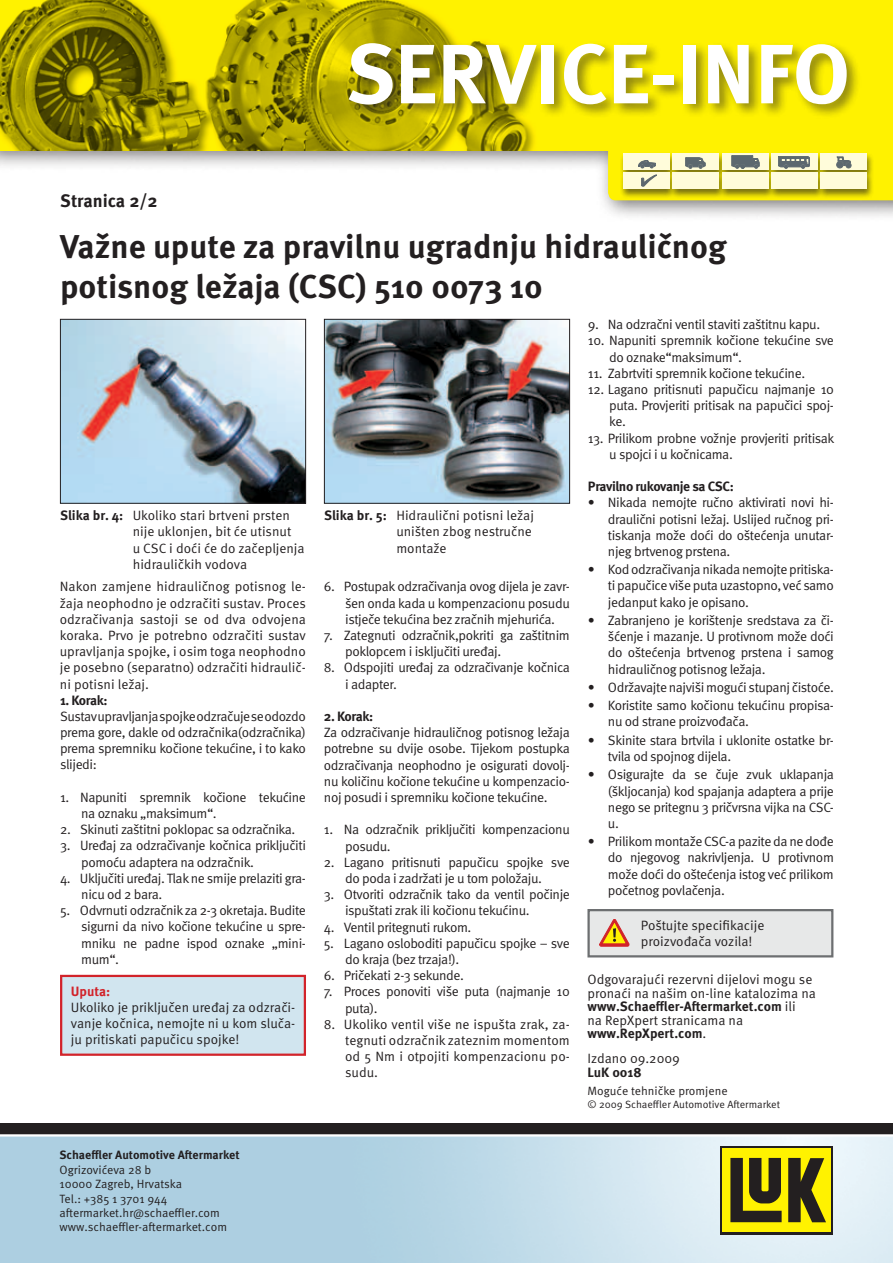
<style>
.page{position:relative;width:893px;height:1263px;background:#fff}
.page>*{position:absolute;margin:0;border:0;box-sizing:border-box;transform-origin:0 0}
.t1{font:700 84px "Meta Pro";color:#fff}
.t2{font:700 33px/39.6px "Meta Pro";color:#231f20}
.t3{font:700 18px "Meta Pro";color:#231f20}
.t4{font:13.5px/16.2px "Meta Pro Norm";letter-spacing:-.03em;color:#231f20;text-align:justify}
.t5{font:13.5px/16.2px "Meta Pro Norm";color:#231f20}
.t6{font:700 13.5px "Meta Pro";letter-spacing:-.01em;color:#231f20}
.t7{font:13.5px/16.2px "Meta Pro Norm";letter-spacing:-.005em;color:#231f20}
.t8{font:700 13.5px "Meta Pro";letter-spacing:-.035em;color:#231f20}
.t9{font:700 13.5px "Meta Pro";letter-spacing:-.005em;color:#d2232a}
.t10{font:12px/14.4px "Meta Pro Norm";color:#231f20}
.t11{font:700 12px "Meta Pro";color:#231f20}
.t12{font:10.5px "Meta Pro Norm";color:#231f20}
.s1{font-family:"Meta Pro";font-weight:700}
.s2{font-family:"Meta Pro Norm";font-weight:400}
</style>
<div class="page">
<img style="left:0;top:1136px;width:893px;height:127px">
<div style="left:0;top:1123px;width:893px;height:12px;background:#231f20"></div>
<hr style="left:0;top:1134px;width:893px;height:2px;background:#fff">
<div style="left:0;top:0;width:893px;height:222px;background:#231f20;opacity:.6"></div>
<img style="left:0;top:0;width:893px;height:150px">
<div style="left:346px;top:40px;width:515px;height:79px;background:#231f20;opacity:.5"></div>
<svg style="left:720px;top:1146px;width:113px;height:88px"></svg>
<div style="left:723px;top:1148px;width:108px;height:84px;background:#fff200"></div>
<svg style="left:788px;top:1158px;width:38px;height:64px"></svg>
<svg style="left:730px;top:1158px;width:52px;height:64px"></svg>
<svg style="left:608px;top:150px;width:285px;height:50px"></svg>
<div style="left:589px;top:910px;width:243px;height:46px;background:#e7e8e8"></div>
<div style="left:587px;top:909px;width:246px;height:48px;border:2px solid #6d6f71"></div>
<svg style="left:599px;top:919px;width:30px;height:27px"></svg>
<img style="left:62px;top:321px;width:242px;height:181px">
<div style="left:60px;top:319px;width:246px;height:185px;border:1px solid #231f20"></div>
<img style="left:326px;top:321px;width:242px;height:181px">
<div style="left:324px;top:319px;width:246px;height:185px;border:1px solid #231f20"></div>
<div style="left:61px;top:976px;width:244px;height:79px;background:#d1e5ef"></div>
<div style="left:60px;top:975px;width:246px;height:81px;border:2px solid #d2232a"></div>
<h1 class="t1" style="left:346px;top:8px;width:506px">SERVICE-INFO</h1>
<h3 class="t3" style="left:60px;top:187px;width:99px">Stranica 2/2</h3>
<h2 class="t2" style="left:60px;top:225px;width:668px">Važne upute za pravilnu ugradnju hidrauličnog potisnog ležaja (CSC) 510 0073 10</h2>
<p class="t5" style="left:133px;top:507px;width:173px;text-indent:-73px"><span class="s1">Slika br. 4:</span> Ukoliko stari brtveni prsten nije uklonjen, bit će utisnut<br>u CSC i doći će do začepljenja hidrauličkih vodova</p>
<p class="t4" style="left:60px;top:578px;width:248px">Nakon zamjene hidrauličnog potisnog le&shy;žaja neophodno je odzračiti sustav. Proces odzračivanja sastoji se od dva odvojena koraka. Prvo je potrebno odzračiti sustav upravljanja spojke, i osim toga neophodno je posebno (separatno) odzračiti hidraulič&shy;ni potisni ležaj.</p>
<p class="t6" style="left:60px;top:689px;width:49px">1. Korak:</p>
<p class="t4" style="left:60px;top:707px;width:247px">Sustav upravljanja spojke odzračuje se odozdo prema gore, dakle od odzračnika(odzračnika) prema spremniku kočione tekućine, i to kako slijedi:</p>
<p class="t4" style="left:81px;top:788px;width:226px;text-indent:-21px">1. Napuniti spremnik kočione tekućine na oznaku „maksimum“.</p>
<p class="t4" style="left:60px;top:820px;width:237px">2. Skinuti zaštitni poklopac sa odzračnika.</p>
<p class="t4" style="left:81px;top:837px;width:226px;text-indent:-21px">3. Uređaj za odzračivanje kočnica priključiti pomoću adaptera na odzračnik.</p>
<p class="t4" style="left:81px;top:869px;width:226px;text-indent:-21px">4. Uključiti uređaj. Tlak ne smije prelaziti gra&shy;nicu od 2 bara.</p>
<p class="t4" style="left:81px;top:901px;width:226px;text-indent:-21px">5. Odvrnuti odzračnik za 2-3 okretaja. Budite sigurni da nivo kočione tekućine u spre&shy;mniku ne padne ispod oznake „mini&shy;mum“.</p>
<p class="t9" style="left:71px;top:980px;width:41px">Uputa:</p>
<p class="t4" style="left:71px;top:998px;width:226px">Ukoliko je priključen uređaj za odzrači&shy;vanje kočnica, nemojte ni u kom sluča&shy;ju pritiskati papučicu spojke!</p>
<p class="t11" style="left:60px;top:1146px;width:182px">Schaeffler Automotive Aftermarket</p>
<p class="t10" style="left:60px;top:1161px;width:169px">Ogrizovićeva 28 b<br>10000 Zagreb, Hrvatska<br>Tel.: +385 1 3701 944 aftermarket.hr@schaeffler.com www.schaeffler-aftermarket.com</p>
<p class="t5" style="left:396px;top:507px;width:139px;text-indent:-72px"><span class="s1">Slika br. 5:</span> Hidraulični potisni ležaj uništen zbog nestručne montaže</p>
<p class="t4" style="left:345px;top:578px;width:226px;text-indent:-21px">6. Postupak odzračivanja ovog dijela je zavr&shy;šen onda kada u kompenzacionu posudu istječe tekućina bez zračnih mjehurića.</p>
<p class="t4" style="left:345px;top:626px;width:226px;text-indent:-21px">7. Zategnuti odzračnik,pokriti ga zaštitnim poklopcem i isključiti uređaj.</p>
<p class="t4" style="left:345px;top:659px;width:226px;text-indent:-21px">8. Odspojiti uređaj za odzračivanje kočnica i adapter.</p>
<p class="t6" style="left:324px;top:706px;width:51px">2. Korak:</p>
<p class="t4" style="left:324px;top:723px;width:247px">Za odzračivanje hidrauličnog potisnog ležaja potrebne su dvije osobe. Tijekom postupka odzračivanja neophodno je osigurati dovolj&shy;nu količinu kočione tekućine u kompenzacio&shy;noj posudi i spremniku kočione tekućine.</p>
<p class="t4" style="left:345px;top:821px;width:226px;text-indent:-21px">1. Na odzračnik priključiti kompenzacionu posudu.</p>
<p class="t4" style="left:324px;top:853px;width:247px;text-align:center">2. Lagano pritisnuti papučicu spojke sve do poda i zadržati je u tom položaju.</p>
<p class="t4" style="left:345px;top:885px;width:226px;text-indent:-21px">3. Otvoriti odzračnik tako da ventil počinje ispuštati zrak ili kočionu tekućinu.</p>
<p class="t4" style="left:324px;top:918px;width:149px">4. Ventil pritegnuti rukom.</p>
<p class="t4" style="left:345px;top:934px;width:226px;text-indent:-21px">5. Lagano osloboditi papučicu spojke – sve do kraja (bez trzaja!).</p>
<p class="t4" style="left:324px;top:966px;width:142px">6. Pričekati 2-3 sekunde.</p>
<p class="t4" style="left:345px;top:983px;width:226px;text-indent:-21px">7. Proces ponoviti više puta (najmanje 10 puta).</p>
<p class="t4" style="left:345px;top:1015px;width:226px;text-indent:-21px">8. Ukoliko ventil više ne ispušta zrak, za&shy;tegnuti odzračnik zateznim momentom od 5 Nm i otpojiti kompenzacionu po&shy;sudu.</p>
<p class="t4" style="left:588px;top:315px;width:234px">9. Na odzračni ventil staviti zaštitnu kapu.</p>
<p class="t4" style="left:609px;top:332px;width:226px;text-indent:-21px">10. Napuniti spremnik kočione tekućine sve do oznake“maksimum“.</p>
<p class="t4" style="left:588px;top:364px;width:219px">11. Zabrtviti spremnik kočione tekućine.</p>
<p class="t4" style="left:609px;top:380px;width:226px;text-indent:-21px">12. Lagano pritisnuti papučicu najmanje 10 puta. Provjeriti pritisak na papučici spoj&shy;ke.</p>
<p class="t4" style="left:609px;top:429px;width:227px;text-indent:-21px">13. Prilikom probne vožnje provjeriti pritisak u spojci i u kočnicama.</p>
<p class="t8" style="left:588px;top:476px;width:147px">Pravilno rukovanje sa CSC:</p>
<p class="t4" style="left:608px;top:494px;width:227px;text-indent:-20px">• Nikada nemojte ručno aktivirati novi hi&shy;draulični potisni ležaj. Uslijed ručnog pri&shy;tiskanja može doći do oštećenja unutar&shy;njeg brtvenog prstena.</p>
<p class="t4" style="left:608px;top:561px;width:227px;text-indent:-20px">• Kod odzračivanja nikada nemojte pritiska&shy;ti papučice više puta uzastopno, već samo jedanput kako je opisano.</p>
<p class="t4" style="left:608px;top:611px;width:227px;text-indent:-20px">• Zabranjeno je korištenje sredstava za či&shy;šćenje i mazanje. U protivnom može doći do oštećenja brtvenog prstena i samog hidrauličnog potisnog ležaja.</p>
<p class="t4" style="left:588px;top:678px;width:247px">• Održavajte najviši mogući stupanj čistoće.</p>
<p class="t4" style="left:608px;top:697px;width:227px;text-indent:-20px">• Koristite samo kočionu tekućinu propisa&shy;nu od strane proizvođača.</p>
<p class="t4" style="left:608px;top:731px;width:227px;text-indent:-20px">• Skinite stara brtvila i uklonite ostatke br&shy;tvila od spojnog dijela.</p>
<p class="t4" style="left:608px;top:766px;width:227px;text-indent:-20px">• Osigurajte da se čuje zvuk uklapanja (škljocanja) kod spajanja adaptera a prije nego se pritegnu 3 pričvrsna vijka na CSC&shy;u.</p>
<p class="t4" style="left:608px;top:832px;width:227px;text-indent:-20px">• Prilikom montaže CSC-a pazite da ne dođe do njegovog nakrivljenja. U protivnom može doći do oštećenja istog već prilikom početnog povlačenja.</p>
<p class="t7" style="left:641px;top:916px;width:125px">Poštujte specifikacije proizvođača vozila!</p>
<p class="t5" style="left:587px;top:972px;width:230px;line-height:13.5px">Odgovarajući rezervni dijelovi mogu se pronaći na našim on-line katalozima na</p>
<p class="t6" style="left:587px;top:996px;width:210px">www.Schaeffler-Aftermarket.com <span class="s2">ili</span></p>
<p class="t5" style="left:587px;top:1011px;width:157px">na RepXpert stranicama na</p>
<p class="t6" style="left:587px;top:1023px;width:120px">www.RepXpert.com<span class="s2">.</span></p>
<p class="t5" style="left:587px;top:1050px;width:94px">Izdano 09.2009</p>
<p class="t6" style="left:587px;top:1062px;width:56px">LuK 0018</p>
<p class="t10" style="left:587px;top:1083px;width:142px">Moguće tehničke promjene</p>
<p class="t12" style="left:587px;top:1097px;width:194px">© 2009 Schaeffler Automotive Aftermarket</p>
</div>
